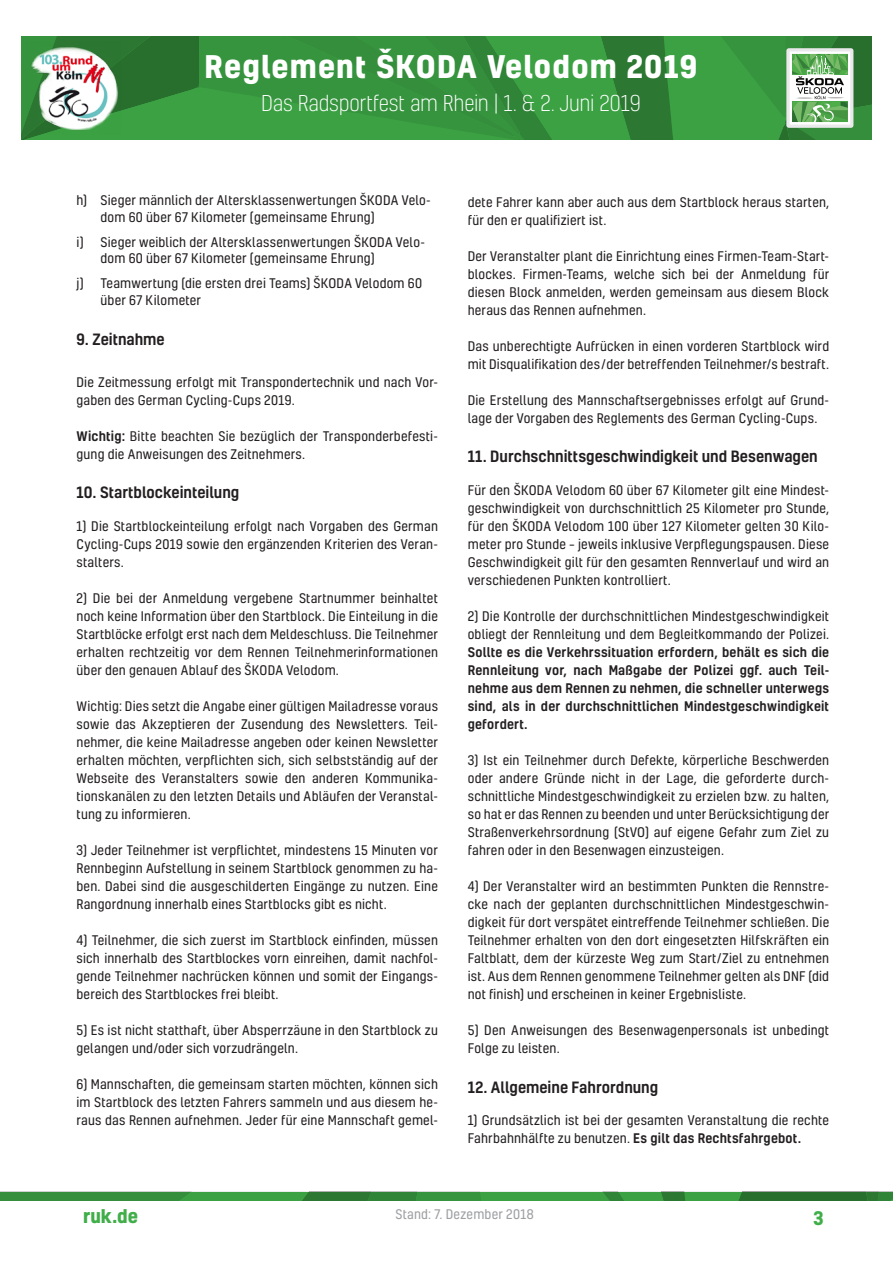
<style>
.page{position:relative;width:893px;height:1263px;background:#fff}
.page>*{position:absolute;margin:0;border:0;box-sizing:border-box;transform-origin:0 0}
.Überschrift{font:700 30px "Kelson";letter-spacing:.04em;color:#fff}
.Untertitel{font:300 21px "Kelson";letter-spacing:-.01em;color:#fff}
.t1{font:700 18px "Kelson";color:#40ae49}
.Zwischenüberschrift{font:500 15px "Kelson";color:#231f20}
.Fließtext_links{font:12.75px/18px "Kelson";letter-spacing:.015em;color:#231f20;text-align:justify}
.Fließtext_links-2{font:500 12.75px/18px "Kelson";letter-spacing:.015em;color:#231f20;text-align:justify}
.Aufzählungen{font:12.75px/16.5px "Kelson";letter-spacing:.015em;color:#231f20}
.Fließtext_links-3{font:12.75px "Kelson";letter-spacing:.02em;color:#9d9fa2}
.s1{font-weight:500}
.s2{font-weight:400}
</style>
<div class="page">
<svg style="left:0;top:1192px;width:893px;height:8px;background:#338e3b"></svg>
<svg style="left:21px;top:36px;width:851px;height:104px;background:#46994c"></svg>
<p class="Überschrift" style="left:204px;top:45px;width:494px">Reglement ŠKODA Velodom 2019</p>
<p class="Untertitel" style="left:261px;top:90px;width:381px">Das Radsportfest am Rhein | 1. &amp; 2. Juni 2019</p>
<p class="Aufzählungen" style="left:101px;top:192px;width:332px;text-indent:-24px">h) Sieger männlich der Altersklassenwertungen ŠKODA Velo&shy;dom 60 über 67 Kilometer (gemeinsame Ehrung)</p>
<p class="Aufzählungen" style="left:101px;top:234px;width:326px;text-indent:-24px">i) Sieger weiblich der Altersklassenwertungen ŠKODA Velo&shy;dom 60 über 67 Kilometer (gemeinsame Ehrung)</p>
<p class="Aufzählungen" style="left:101px;top:275px;width:323px;text-indent:-24px">j) Teamwertung (die ersten drei Teams) ŠKODA Velodom 60 über 67 Kilometer</p>
<p class="Zwischenüberschrift" style="left:77px;top:329px;width:90px">9. Zeitnahme</p>
<p class="Fließtext_links" style="left:77px;top:373px;width:363px">Die Zeitmessung erfolgt mit Transpondertechnik und nach Vor&shy;gaben des German Cycling-Cups 2019.</p>
<p class="Fließtext_links" style="left:77px;top:427px;width:363px"><span class="s1">Wichtig:</span> Bitte beachten Sie bezüglich der Transponderbefesti&shy;gung die Anweisungen des Zeitnehmers.</p>
<p class="Zwischenüberschrift" style="left:77px;top:482px;width:164px">10. Startblockeinteilung</p>
<p class="Fließtext_links" style="left:77px;top:517px;width:363px">1) Die Startblockeinteilung erfolgt nach Vorgaben des German Cycling-Cups 2019 sowie den ergänzenden Kriterien des Veran&shy;stalters.</p>
<p class="Fließtext_links" style="left:77px;top:589px;width:363px">2) Die bei der Anmeldung vergebene Startnummer beinhaltet noch keine Information über den Startblock. Die Einteilung in die Startblöcke erfolgt erst nach dem Meldeschluss. Die Teilnehmer erhalten rechtzeitig vor dem Rennen Teilnehmerinformationen über den genauen Ablauf des ŠKODA Velodom.</p>
<p class="Fließtext_links" style="left:77px;top:697px;width:363px">Wichtig: Dies setzt die Angabe einer gültigen Mailadresse voraus sowie das Akzeptieren der Zusendung des Newsletters. Teil&shy;nehmer, die keine Mailadresse angeben oder keinen Newsletter erhalten möchten, verpflichten sich, sich selbstständig auf der Webseite des Veranstalters sowie den anderen Kommunika&shy;tionskanälen zu den letzten Details und Abläufen der Veranstal&shy;tung zu informieren.</p>
<p class="Fließtext_links" style="left:77px;top:841px;width:363px">3) Jeder Teilnehmer ist verpflichtet, mindestens 15 Minuten vor Rennbeginn Aufstellung in seinem Startblock genommen zu ha&shy;ben. Dabei sind die ausgeschilderten Eingänge zu nutzen. Eine Rangordnung innerhalb eines Startblocks gibt es nicht.</p>
<p class="Fließtext_links" style="left:77px;top:931px;width:363px">4) Teilnehmer, die sich zuerst im Startblock einfinden, müssen sich innerhalb des Startblockes vorn einreihen, damit nachfol&shy;gende Teilnehmer nachrücken können und somit der Eingangs&shy;bereich des Startblockes frei bleibt.</p>
<p class="Fließtext_links" style="left:77px;top:1021px;width:363px">5) Es ist nicht statthaft, über Absperrzäune in den Startblock zu gelangen und/oder sich vorzudrängeln.</p>
<p class="Fließtext_links" style="left:77px;top:1075px;width:363px">6) Mannschaften, die gemeinsam starten möchten, können sich im Startblock des letzten Fahrers sammeln und aus diesem he&shy;raus das Rennen aufnehmen. Jeder für eine Mannschaft gemel-</p>
<p class="Fließtext_links" style="left:468px;top:193px;width:363px">dete Fahrer kann aber auch aus dem Startblock heraus starten, für den er qualifiziert ist.</p>
<p class="Fließtext_links" style="left:468px;top:247px;width:363px">Der Veranstalter plant die Einrichtung eines Firmen-Team-Start&shy;blockes. Firmen-Teams, welche sich bei der Anmeldung für diesen Block anmelden, werden gemeinsam aus diesem Block heraus das Rennen aufnehmen.</p>
<p class="Fließtext_links" style="left:468px;top:337px;width:363px">Das unberechtigte Aufrücken in einen vorderen Startblock wird mit Disqualifikation des/der betreffenden Teilnehmer/s bestraft.</p>
<p class="Fließtext_links" style="left:468px;top:391px;width:363px">Die Erstellung des Mannschaftsergebnisses erfolgt auf Grund&shy;lage der Vorgaben des Reglements des German Cycling-Cups.</p>
<p class="Zwischenüberschrift" style="left:468px;top:446px;width:351px">11. Durchschnittsgeschwindigkeit und Besenwagen</p>
<p class="Fließtext_links" style="left:468px;top:481px;width:363px">Für den ŠKODA Velodom 60 über 67 Kilometer gilt eine Mindest&shy;geschwindigkeit von durchschnittlich 25 Kilometer pro Stunde, für den ŠKODA Velodom 100 über 127 Kilometer gelten 30 Kilo&shy;meter pro Stunde – jeweils inklusive Verpflegungspausen. Diese Geschwindigkeit gilt für den gesamten Rennverlauf und wird an verschiedenen Punkten kontrolliert.</p>
<p class="Fließtext_links-2" style="left:468px;top:606px;width:363px"><span class="s2">2) Die Kontrolle der durchschnittlichen Mindestgeschwindigkeit obliegt der Rennleitung und dem Begleitkommando der Polizei.<br></span>Sollte es die Verkehrssituation erfordern, behält es sich die Rennleitung vor, nach Maßgabe der Polizei ggf. auch Teil&shy;nehme aus dem Rennen zu nehmen, die schneller unterwegs sind, als in der durchschnittlichen Mindestgeschwindigkeit gefordert.</p>
<p class="Fließtext_links" style="left:468px;top:751px;width:363px">3) Ist ein Teilnehmer durch Defekte, körperliche Beschwerden oder andere Gründe nicht in der Lage, die geforderte durch&shy;schnittliche Mindestgeschwindigkeit zu erzielen bzw. zu halten, so hat er das Rennen zu beenden und unter Berücksichtigung der Straßenverkehrsordnung (StVO) auf eigene Gefahr zum Ziel zu fahren oder in den Besenwagen einzusteigen.</p>
<p class="Fließtext_links" style="left:468px;top:877px;width:363px">4) Der Veranstalter wird an bestimmten Punkten die Rennstre&shy;cke nach der geplanten durchschnittlichen Mindestgeschwin&shy;digkeit für dort verspätet eintreffende Teilnehmer schließen. Die Teilnehmer erhalten von den dort eingesetzten Hilfskräften ein Faltblatt, dem der kürzeste Weg zum Start/Ziel zu entnehmen ist. Aus dem Rennen genommene Teilnehmer gelten als DNF (did not finish) und erscheinen in keiner Ergebnisliste.</p>
<p class="Fließtext_links" style="left:468px;top:1021px;width:363px">5) Den Anweisungen des Besenwagenpersonals ist unbedingt<br>Folge zu leisten.</p>
<p class="Zwischenüberschrift" style="left:468px;top:1076px;width:192px">12. Allgemeine Fahrordnung</p>
<p class="Fließtext_links" style="left:468px;top:1111px;width:363px">1) Grundsätzlich ist bei der gesamten Veranstaltung die rechte<br>Fahrbahnhälfte zu benutzen. <span class="s1">Es gilt das Rechtsfahrgebot.</span></p>
<p class="Fließtext_links-3" style="left:395px;top:1205px;width:140px">Stand: 7. Dezember 2018</p>
<h3 class="t1" style="left:83px;top:1203px;width:56px">ruk.de</h3>
<h3 class="t1" style="left:813px;top:1205px;width:12px">3</h3>
</div>
